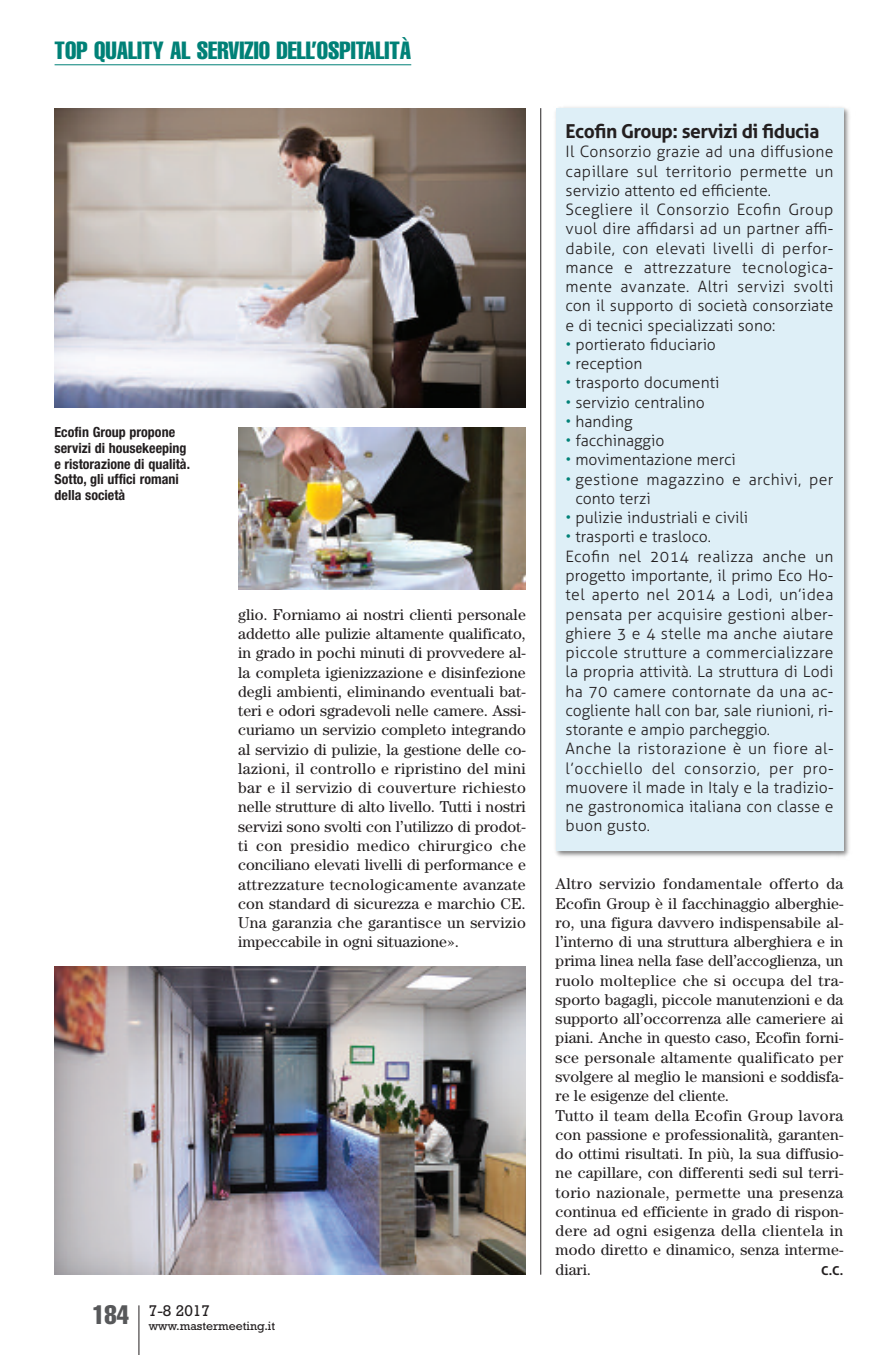
<style>
.page{position:relative;width:893px;height:1355px;background:#fff}
.page>*{position:absolute;margin:0;border:0;box-sizing:border-box;transform-origin:0 0}
.t1{font:extra-condensed 24.5px "Helvetica";color:#008177}
.t2{font:700 19.25px "Aller";letter-spacing:-.025em;color:#231f20}
.t3{font:15.75px/19.2px "Century";letter-spacing:.005em;color:#231f20}
.t4{font:300 15.75px/19.2px "Aller";letter-spacing:.01em;color:#231f20}
.t5{font:15.75px "Rockwell";color:#231f20}
.t6{font:700 condensed 14px/15.8px "Helvetica Neue";color:#231f20}
.t7{font:12.25px "Rockwell";color:#231f20}
.t8{font:700 12.25px "Aller";color:#231f20}
.s1{color:#008177}
</style>
<div class="page">
<hr style="left:138px;top:1305px;width:1px;height:49px;background:#231f20">
<hr style="left:55px;top:64px;width:356px;height:1px;background:#008177">
<hr style="left:540px;top:108px;width:1px;height:1166px;background:#231f20">
<img style="left:555px;top:107px;width:295px;height:750px">
<div style="left:556px;top:108px;width:287px;height:742px;background:#deeff7"></div>
<img style="left:55px;top:108px;width:471px;height:300px">
<img style="left:55px;top:966px;width:471px;height:308px">
<img style="left:238px;top:427px;width:288px;height:162px">
<h1 class="t1" style="left:55px;top:42px;width:358px">TOP QUALITY AL SERVIZIO DELL’OSPITALITÀ</h1>
<p class="t6" style="left:55px;top:425px;width:137px">Ecofin Group propone servizi di housekeeping e ristorazione di qualità.<br>Sotto, gli uffici romani della società</p>
<p class="t3" style="left:238px;top:606px;width:289px;text-align:justify">glio. Forniamo ai nostri clienti personale addetto alle pulizie altamente qualificato, in grado in pochi minuti di provvedere al&shy;la completa igienizzazione e disinfezione degli ambienti, eliminando eventuali bat&shy;teri e odori sgradevoli nelle camere. Assi&shy;curiamo un servizio completo integrando al servizio di pulizie, la gestione delle co&shy;lazioni, il controllo e ripristino del mini bar e il servizio di couverture richiesto nelle strutture di alto livello. Tutti i nostri servizi sono svolti con l’utilizzo di prodot&shy;ti con presidio medico chirurgico che conciliano elevati livelli di performance e attrezzature tecnologicamente avanzate con standard di sicurezza e marchio CE.<br>Una garanzia che garantisce un servizio impeccabile in ogni situazione».</p>
<p class="t7" style="left:92px;top:1321px;width:184px"><sup>184</sup> www.mastermeeting.it</p>
<p class="t5" style="left:149px;top:1305px;width:63px">7-8 2017</p>
<p class="t2" style="left:566px;top:119px;width:255px">Ecofin Group: servizi di fiducia</p>
<p class="t4" style="left:566px;top:142px;width:269px">Il Consorzio grazie ad una diffusione capillare sul territorio permette un servizio attento ed efficiente.<br>Scegliere il Consorzio Ecofin Group vuol dire affidarsi ad un partner affi&shy;dabile, con elevati livelli di perfor&shy;mance e attrezzature tecnologica&shy;mente avanzate. Altri servizi svolti con il supporto di società consorziate e di tecnici specializzati sono:</p>
<p class="t4" style="left:566px;top:335px;width:152px"><span class="s1">•</span> portierato fiduciario</p>
<p class="t4" style="left:566px;top:354px;width:78px"><span class="s1">•</span> reception</p>
<p class="t4" style="left:566px;top:373px;width:155px"><span class="s1">•</span> trasporto documenti</p>
<p class="t4" style="left:566px;top:392px;width:141px"><span class="s1">•</span> servizio centralino</p>
<p class="t4" style="left:566px;top:412px;width:68px"><span class="s1">•</span> handing</p>
<p class="t4" style="left:566px;top:431px;width:100px"><span class="s1">•</span> facchinaggio</p>
<p class="t4" style="left:566px;top:450px;width:172px"><span class="s1">•</span> movimentazione merci</p>
<p class="t4" style="left:575px;top:469px;width:259px;text-indent:-10px"><span class="s1">•</span> gestione magazzino e archivi, per conto terzi</p>
<p class="t4" style="left:566px;top:508px;width:184px"><span class="s1">•</span> pulizie industriali e civili</p>
<p class="t4" style="left:566px;top:527px;width:270px"><span class="s1">•</span> trasporti e trasloco.<br>Ecofin nel 2014 realizza anche un progetto importante, il primo Eco Ho&shy;tel aperto nel 2014 a Lodi, un’idea pensata per acquisire gestioni alber&shy;ghiere 3 e 4 stelle ma anche aiutare piccole strutture a commercializzare la propria attività. La struttura di Lodi ha 70 camere contornate da una ac&shy;cogliente hall con bar, sale riunioni, ri&shy;storante e ampio parcheggio.<br>Anche la ristorazione è un fiore al&shy;l’occhiello del consorzio, per pro&shy;muovere il made in Italy e la tradizio&shy;ne gastronomica italiana con classe e buon gusto.</p>
<p class="t3" style="left:556px;top:875px;width:289px">Altro servizio fondamentale offerto da Ecofin Group è il facchinaggio alberghie&shy;ro, una figura davvero indispensabile al&shy;l’interno di una struttura alberghiera e in prima linea nella fase dell’accoglienza, un ruolo molteplice che si occupa del tra&shy;sporto bagagli, piccole manutenzioni e da supporto all’occorrenza alle cameriere ai piani. Anche in questo caso, Ecofin forni&shy;sce personale altamente qualificato per svolgere al meglio le mansioni e soddisfa&shy;re le esigenze del cliente.<br>Tutto il team della Ecofin Group lavora con passione e professionalità, garanten&shy;do ottimi risultati. In più, la sua diffusio&shy;ne capillare, con differenti sedi sul terri&shy;torio nazionale, permette una presenza continua ed efficiente in grado di rispon&shy;dere ad ogni esigenza della clientela in modo diretto e dinamico, senza interme&shy;diari.</p>
<p class="t8" style="left:821px;top:1262px;width:24px">C.C.</p>
</div>
